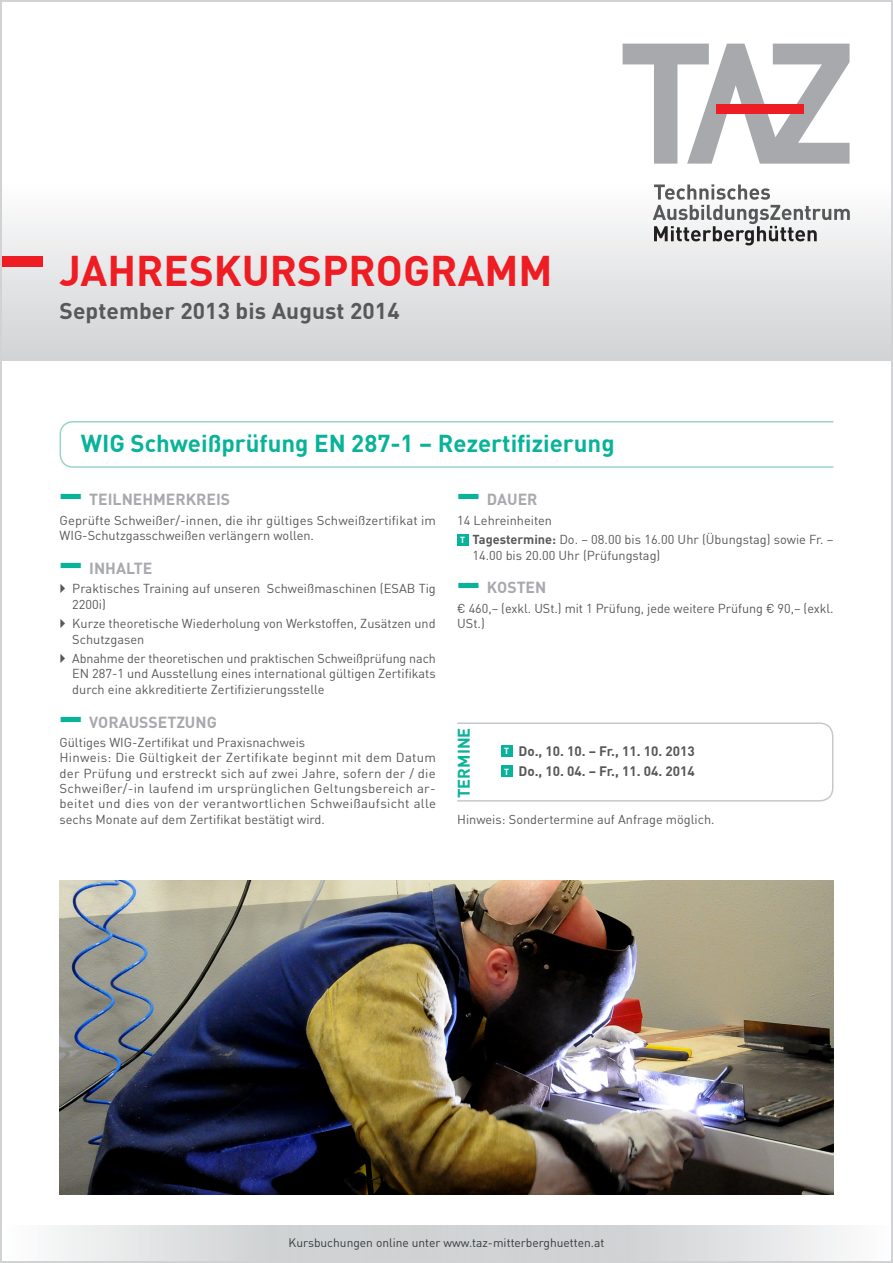
<style>
.page{position:relative;width:893px;height:1263px;background:#fff}
.page>*{position:absolute;margin:0;border:0;box-sizing:border-box;transform-origin:0 0}
.t1{font:700 42px "DIN";color:#ee1d23}
.t2{font:700 40.95px "DIN";color:#08b39a;scale:.54 1}
.t3{font:700 24px "DIN";color:#08b39a}
.t4{font:700 22.5px "DIN";letter-spacing:.005em;color:#57585a}
.t5{font:700 16.5px "DIN";color:#08b39a}
.t6{font:700 15.75px "DIN";color:#a8a9ad}
.t7{font:700 13.5px/20.4px "DIN";color:#57585a}
.t8{font:12.75px/15.3px "DIN";color:#57585a}
.t9{font:12.75px/15.3px "DIN";letter-spacing:.02em;color:#57585a}
.t10{font:12px "DIN";color:#363a3d}
.t11{font:700 8.7px "DIN";color:#fff}
.s1{font-weight:700}
</style>
<div class="page">
<div style="left:2px;top:2px;width:889px;height:359px;background:linear-gradient(to bottom,#fff,#dcdddf)"></div>
<svg style="left:623px;top:44px;width:226px;height:120px"></svg>
<svg style="left:653px;top:184px;width:197px;height:61px"></svg>
<div style="left:716px;top:104px;width:87px;height:10px;background:#ee1d23"></div>
<div style="left:2px;top:256px;width:41px;height:11px;background:#ee1d23"></div>
<svg style="left:51px;top:1225px;width:792px;height:36px;background:#d9dbdc"></svg>
<svg style="left:59px;top:421px;width:775px;height:47px"></svg>
<div style="left:457px;top:534px;width:11px;height:11px;background:#08b39a"></div>
<svg style="left:457px;top:722px;width:377px;height:80px"></svg>
<div style="left:501px;top:746px;width:11px;height:11px;background:#08b39a"></div>
<div style="left:501px;top:766px;width:11px;height:11px;background:#08b39a"></div>
<img style="left:60px;top:880px;width:773px;height:315px">
<h1 class="t1" style="left:60px;top:243px;width:495px">JAHRESKURSPROGRAMM</h1>
<h3 class="t4" style="left:60px;top:296px;width:342px">SEPTEMBER 2013 BIS AUGUST 2014</h3>
<h3 class="t3" style="left:81px;top:428px;width:535px">WIG SCHWEIßPRÜFUNG EN 287-1 − REZERTIFIZIERUNG</h3>
<h2 class="t2" style="left:60px;top:467px;width:44px">—</h2>
<p class="t6" style="left:89px;top:489px;width:116px">TEI LNEHMERKREIS</p>
<p class="t8" style="left:60px;top:512px;width:378px">Geprüfte Schweißer/-innen, die ihr gültiges Schweißzertifikat im<br>WIG-Schutzgasschweißen verlängern wollen.</p>
<h2 class="t2" style="left:60px;top:535px;width:44px">—</h2>
<p class="t6" style="left:89px;top:558px;width:65px">INHALTE</p>
<p class="t8" style="left:72px;top:581px;width:365px">Praktisches Training auf unseren Schweißmaschinen (ESAB Tig<br>2200i)</p>
<p class="t8" style="left:72px;top:616px;width:365px">Kurze theoretische Wiederholung von Werkstoffen, Zusätzen und<br>Schutzgasen</p>
<p class="t8" style="left:72px;top:651px;width:365px;text-align:justify">Abnahme der theoretischen und praktischen Schweißprüfung nach EN 287-1 und Ausstellung eines international gültigen Zertifikats durch eine akkreditierte Zertifizierungsstelle</p>
<h2 class="t2" style="left:60px;top:689px;width:44px">—</h2>
<p class="t6" style="left:89px;top:711px;width:61px">VORAUSSET</p>
<p class="t6" style="left:176px;top:711px;width:30px">ZUNG</p>
<p class="t9" style="left:60px;top:735px;width:378px">Gültiges WIG-Zertifikat und Praxisnachweis<br>Hinweis: Die Gültigkeit der Zertifikate beginnt mit dem Datum der Prüfung und erstreckt sich auf zwei Jahre, sofern der / die Schweißer/-in laufend im ursprünglichen Geltungsbereich ar&shy;beitet und dies von der verantwortlichen Schweißaufsicht alle sechs Monate auf dem Zertifikat bestätigt wird.</p>
<h2 class="t2" style="left:457px;top:467px;width:44px">—</h2>
<p class="t6" style="left:487px;top:489px;width:41px">DAUER</p>
<p class="t8" style="left:472px;top:510px;width:362px;line-height:19.5px;text-indent:-15px">14 Lehreinheiten<br><span class="s1">TAGESTERMINE:</span> Do. − 08.00 bis 16.00 Uhr (Übungstag) sowie Fr. −</p>
<p class="t8" style="left:472px;top:547px;width:189px">14.00 bis 20.00 Uhr (Prüfungstag)</p>
<h2 class="t2" style="left:457px;top:555px;width:44px">—</h2>
<p class="t6" style="left:487px;top:577px;width:31px">KOSTEN</p>
<p class="t8" style="left:457px;top:600px;width:378px">€ 460,− (exkl. USt.) mit 1 Prüfung, jede weitere Prüfung € 90,− (exkl.<br>USt.)</p>
<p class="t11" style="left:460px;top:534px;width:6px">T</p>
<p class="t5" style="left:453px;top:798px;width:70px;rotate:-90deg">TERMINE</p>
<p class="t7" style="left:518px;top:740px;width:178px">DO., 10. 10. − FR., 11. 10. 2013<br>DO., 10. 04. − FR., 11. 04. 2014</p>
<p class="t11" style="left:504px;top:745px;width:6px">T</p>
<p class="t11" style="left:504px;top:766px;width:6px">T</p>
<p class="t8" style="left:457px;top:811px;width:259px">Hinweis: Sondertermine auf Anfrage möglich.</p>
<p class="t10" style="left:289px;top:1235px;width:317px">Kursbuchungen online unter www.taz-mitterberghuetten.at</p>
</div>
